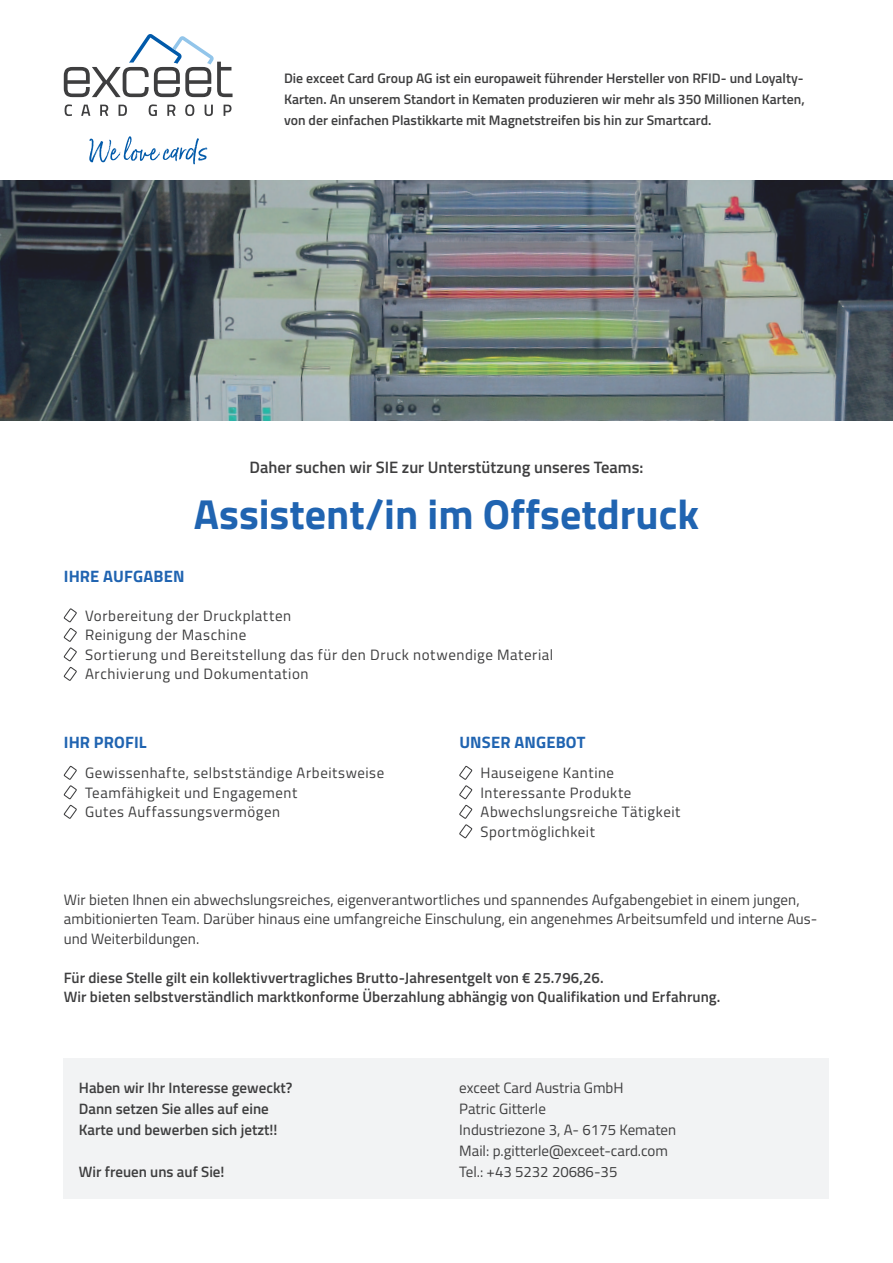
<style>
.page{position:relative;width:893px;height:1263px;background:#fff}
.page>*{position:absolute;margin:0;border:0;box-sizing:border-box;transform-origin:0 0}
.t1{font:700 42px "Titillium";color:#2064b1}
.t2{font:600 16.5px "Titillium";color:#3e3e3f}
.t3{font:700 16.5px "Titillium";letter-spacing:.01em;color:#2064b1}
.t4{font:15px/19.5px "Titillium";letter-spacing:.025em;color:#3e3e3f}
.t5{font:600 15px/21px "Titillium";color:#3e3e3f}
.t6{font:15px/19.5px "Titillium";letter-spacing:.005em;color:#3e3e3f}
.t7{font:15px/21px "Titillium";color:#3e3e3f}
.t8{font:600 13.8px/21px "Titillium";color:#3e3e3f;text-align:justify}
</style>
<div class="page">
<img style="left:0;top:180px;width:893px;height:241px">
<div style="left:64px;top:1059px;width:765px;height:140px;background:#f2f3f4"></div>
<svg style="left:64px;top:34px;width:169px;height:82px"></svg>
<svg style="left:89px;top:136px;width:118px;height:28px"></svg>
<svg style="left:63px;top:608px;width:14px;height:73px"></svg>
<svg style="left:63px;top:765px;width:14px;height:54px"></svg>
<svg style="left:459px;top:765px;width:14px;height:74px"></svg>
<p class="t8" style="left:284px;top:68px;width:522px">Die exceet Card Group AG ist ein europaweit führender Hersteller von RFID- und Loyalty-Karten. An unserem Standort in Kematen produzieren wir mehr als 350 Millionen Karten, von der einfachen Plastikkarte mit Magnetstreifen bis hin zur Smartcard.</p>
<p class="t2" style="left:250px;top:458px;width:395px">Daher suchen wir SIE zur Unterstützung unseres Teams:</p>
<h1 class="t1" style="left:194px;top:490px;width:507px">Assistent/in im Offsetdruck</h1>
<p class="t3" style="left:64px;top:566px;width:122px">IHRE AUFGABEN</p>
<p class="t4" style="left:85px;top:607px;width:470px">Vorbereitung der Druckplatten<br>Reinigung der Maschine<br>Sortierung und Bereitstellung das für den Druck notwendige Material Archivierung und Dokumentation</p>
<p class="t3" style="left:64px;top:733px;width:84px">IHR PROFIL</p>
<p class="t4" style="left:85px;top:765px;width:301px">Gewissenhafte, selbstständige Arbeitsweise<br>Teamfähigkeit und Engagement<br>Gutes Auffassungsvermögen</p>
<p class="t3" style="left:459px;top:733px;width:128px">UNSER ANGEBOT</p>
<p class="t4" style="left:480px;top:765px;width:201px">Hauseigene Kantine<br>Interessante Produkte<br>Abwechslungsreiche Tätigkeit<br>Sportmöglichkeit</p>
<p class="t6" style="left:64px;top:891px;width:755px">Wir bieten Ihnen ein abwechslungsreiches, eigenverantwortliches und spannendes Aufgabengebiet in einem jungen, ambitionierten Team. Darüber hinaus eine umfangreiche Einschulung, ein angenehmes Arbeitsumfeld und interne Aus&shy;und Weiterbildungen.</p>
<p class="t5" style="left:64px;top:968px;width:658px;line-height:19.5px">Für diese Stelle gilt ein kollektivvertragliches Brutto-Jahresentgelt von € 25.796,26.<br>Wir bieten selbstverständlich marktkonforme Überzahlung abhängig von Qualifikation und Erfahrung.</p>
<p class="t5" style="left:79px;top:1077px;width:215px">Haben wir Ihr Interesse geweckt?<br>Dann setzen Sie alles auf eine<br>Karte und bewerben sich jetzt!!</p>
<p class="t5" style="left:79px;top:1161px;width:147px">Wir freuen uns auf Sie!</p>
<p class="t7" style="left:459px;top:1078px;width:219px">exceet Card Austria GmbH<br>Patric Gitterle<br>Industriezone 3, A- 6175 Kematen<br>Mail: p.gitterle@exceet-card.com<br>Tel.: +43 5232 20686-35</p>
</div>
